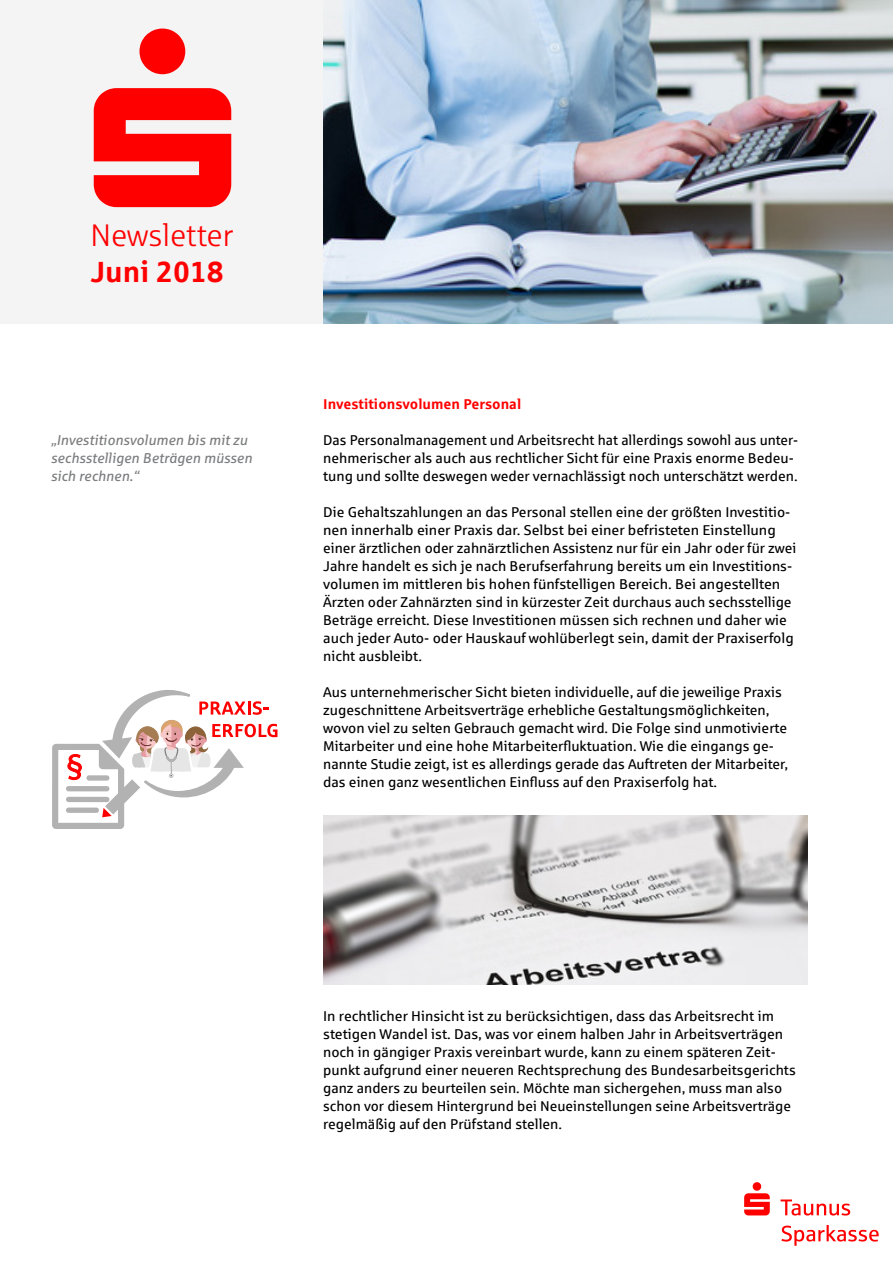
<style>
.page{position:relative;width:893px;height:1263px;background:#fff}
.page>*{position:absolute;margin:0;border:0;box-sizing:border-box;transform-origin:0 0}
.t1{font:31.05px "Sparkasse Lt";color:#f00}
.t2{font:700 29.25px "Sparkasse Rg";color:#f00}
.t3{font:14.25px/18px "Sparkasse Rg";color:#000}
.t4{font:italic 14.25px "Sparkasse Rg";color:#7b7c7e}
.t5{font:700 14.25px "Sparkasse Rg";color:#f00}
</style>
<div class="page">
<div style="left:0;top:0;width:323px;height:323px;background:#f4f4f5"></div>
<svg style="left:94px;top:29px;width:137px;height:178px"></svg>
<svg style="left:52px;top:690px;width:225px;height:139px"></svg>
<img style="left:323px;top:0;width:570px;height:323px">
<img style="left:323px;top:815px;width:485px;height:169px">
<svg style="left:781px;top:1225px;width:98px;height:21px"></svg>
<svg style="left:781px;top:1199px;width:69px;height:16px"></svg>
<svg style="left:744px;top:1182px;width:26px;height:33px"></svg>
<p class="t1" style="left:90px;top:217px;width:145px">Newsletter</p>
<p class="t2" style="left:90px;top:253px;width:135px">Juni 2018</p>
<p class="t4" style="left:51px;top:431px;width:198px">„Investitionsvolumen bis mit zu</p>
<p class="t4" style="left:51px;top:449px;width:203px">sechsstelligen Beträgen müssen</p>
<p class="t4" style="left:51px;top:467px;width:90px">sich rechnen.“</p>
<p class="t5" style="left:323px;top:395px;width:200px">Investitionsvolumen Personal</p>
<p class="t3" style="left:323px;top:431px;width:477px">Das Personalmanagement und Arbeitsrecht hat allerdings sowohl aus unter&shy;nehmerischer als auch aus rechtlicher Sicht für eine Praxis enorme Bedeu&shy;tung und sollte deswegen weder vernachlässigt noch unterschätzt werden.</p>
<p class="t3" style="left:323px;top:503px;width:475px">Die Gehaltszahlungen an das Personal stellen eine der größten Investitio&shy;nen innerhalb einer Praxis dar. Selbst bei einer befristeten Einstellung einer ärztlichen oder zahnärztlichen Assistenz nur für ein Jahr oder für zwei Jahre handelt es sich je nach Berufserfahrung bereits um ein Investitions&shy;volumen im mittleren bis hohen fünfstelligen Bereich. Bei angestellten Ärzten oder Zahnärzten sind in kürzester Zeit durchaus auch sechsstellige Beträge erreicht. Diese Investitionen müssen sich rechnen und daher wie auch jeder Auto- oder Hauskauf wohlüberlegt sein, damit der Praxiserfolg nicht ausbleibt.</p>
<p class="t3" style="left:323px;top:683px;width:466px">Aus unternehmerischer Sicht bieten individuelle, auf die jeweilige Praxis zugeschnittene Arbeitsverträge erhebliche Gestaltungsmöglichkeiten, wovon viel zu selten Gebrauch gemacht wird. Die Folge sind unmotivierte Mitarbeiter und eine hohe Mitarbeiterfluktuation. Wie die eingangs ge&shy;nannte Studie zeigt, ist es allerdings gerade das Auftreten der Mitarbeiter, das einen ganz wesentlichen Einfluss auf den Praxiserfolg hat.</p>
<p class="t3" style="left:323px;top:1007px;width:474px">In rechtlicher Hinsicht ist zu berücksichtigen, dass das Arbeitsrecht im stetigen Wandel ist. Das, was vor einem halben Jahr in Arbeitsverträgen noch in gängiger Praxis vereinbart wurde, kann zu einem späteren Zeit&shy;punkt aufgrund einer neueren Rechtsprechung des Bundesarbeitsgerichts ganz anders zu beurteilen sein. Möchte man sichergehen, muss man also schon vor diesem Hintergrund bei Neueinstellungen seine Arbeitsverträge regelmäßig auf den Prüfstand stellen.</p>
</div>
